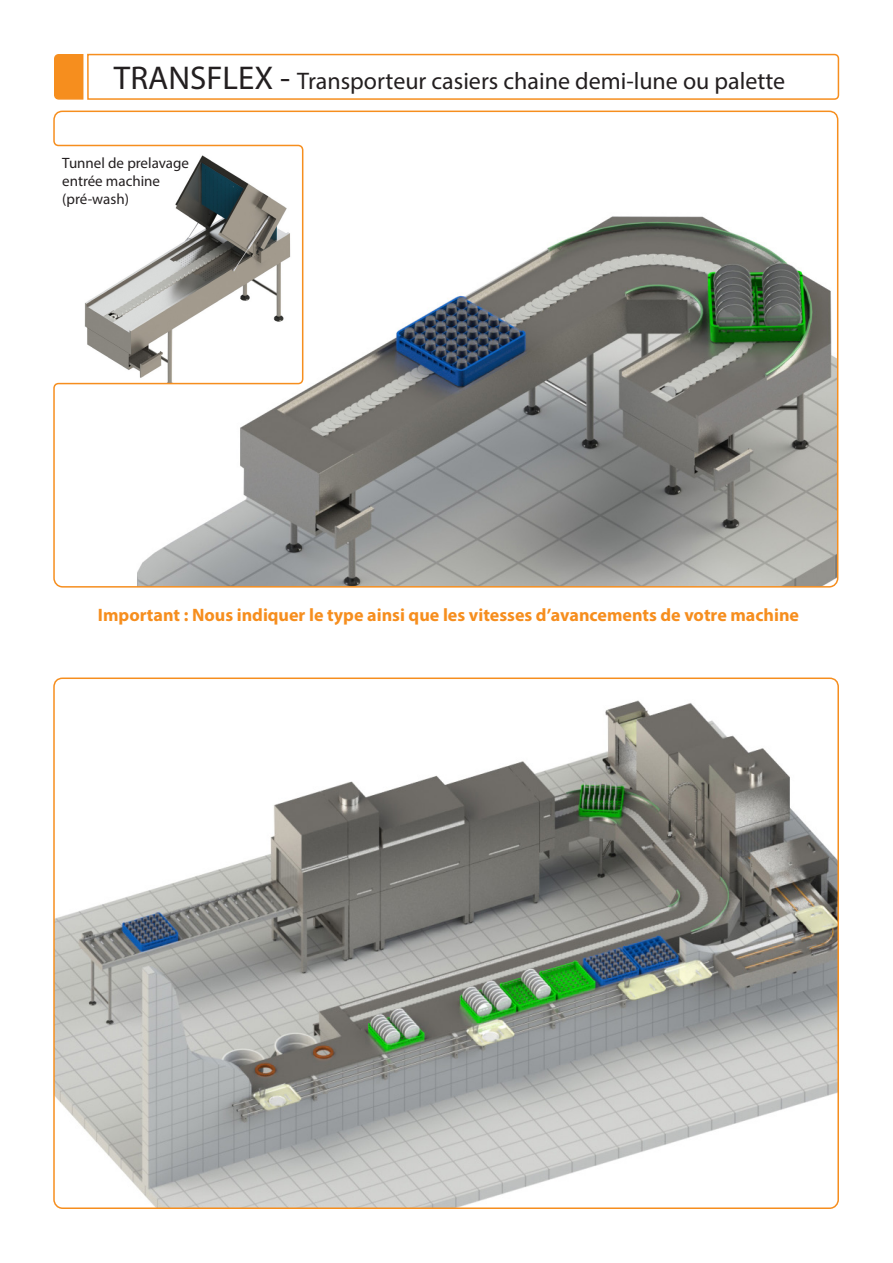
<style>
.page{position:relative;width:893px;height:1263px;background:#fff}
.page>*{position:absolute;margin:0;border:0;box-sizing:border-box;transform-origin:0 0}
.t1{font:24px "Myriad Pro";color:#231f20}
.t2{font:700 18px "Myriad Pro";color:#f68e1e}
.t3{font:15px "Myriad Pro";color:#231f20}
.s1{font-size:33px}
</style>
<div class="page">
<svg style="left:53px;top:110px;width:786px;height:478px"></svg>
<img style="left:56px;top:680px;width:781px;height:528px">
<svg style="left:54px;top:53px;width:786px;height:47px"></svg>
<p class="t1" style="left:114px;top:66px;width:673px"><span class="s1">TRANSFLEX -</span> Transporteur casiers chaine demi-lune ou palette</p>
<p class="t3" style="left:62px;top:153px;width:128px">Tunnel de prelavage</p>
<p class="t3" style="left:62px;top:171px;width:99px">entrée machine</p>
<p class="t3" style="left:62px;top:189px;width:68px">(pré-wash)</p>
<p class="t2" style="left:98px;top:603px;width:703px">Important : Nous indiquer le type ainsi que les vitesses d’avancements de votre machine</p>
</div>
